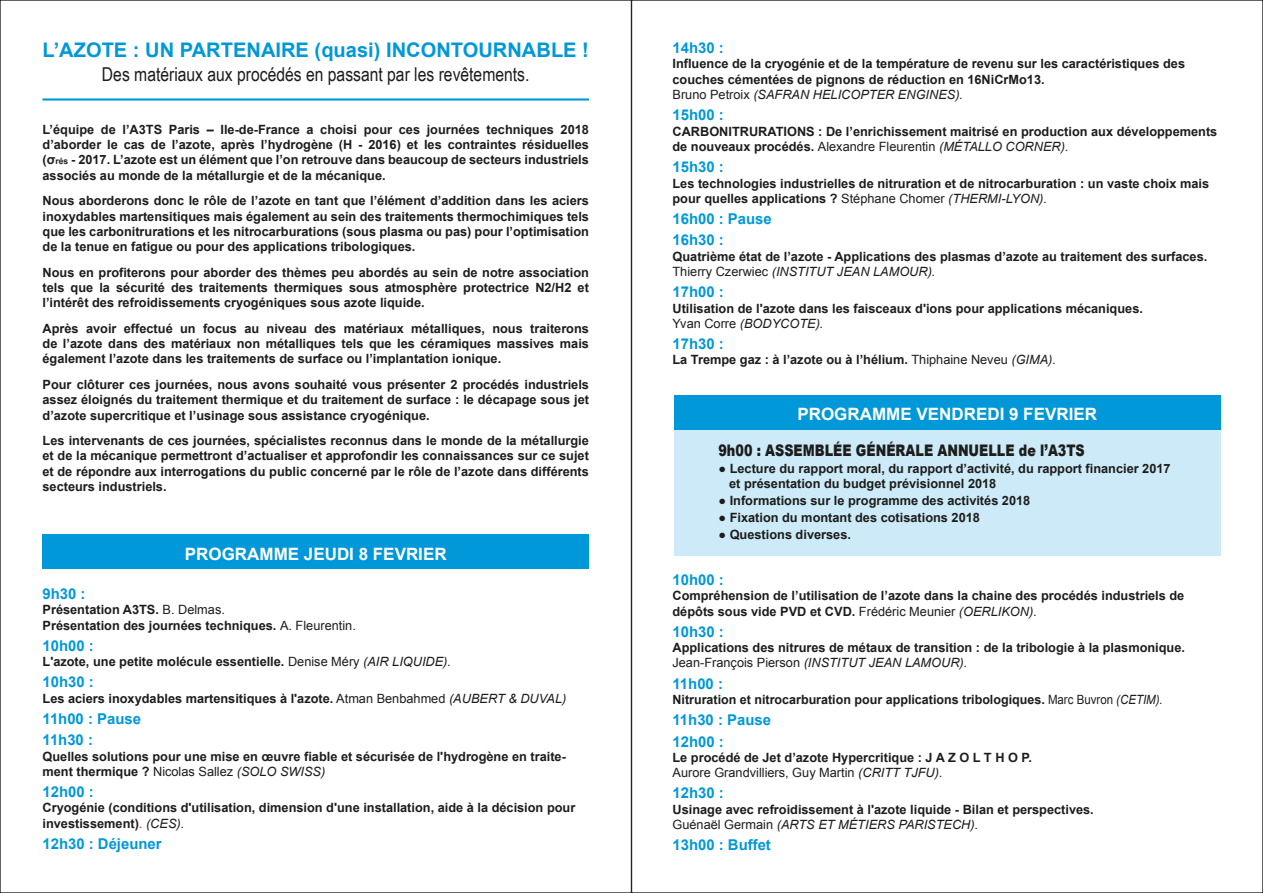
<style>
.page{position:relative;width:1263px;height:893px;background:#fff}
.page>*{position:absolute;margin:0;border:0;box-sizing:border-box;transform-origin:0 0}
.t1{font:700 20.1px "Arial";color:#0098d8}
.t2{font:19.2px "Arial Narrow";color:#1d1d1b}
.t3{font:700 16.95px "Arial";color:#fff}
.t4{font:900 15.9px "Arial";color:#1d1d1b;scale:.8 1}
.t5{font:700 14.85px/21.3px "Arial";color:#0098d8}
.t6{font:700 12.75px/15.3px "Arial";color:#1d1d1b}
.s1{font-size:8.55px}
.s2{font-weight:400}
.s3{font-weight:400;font-style:italic}
.s4{font-weight:400;color:#e30613}
</style>
<div class="page">
<div style="left:674px;top:429px;width:546px;height:127px;background:#cceaf7"></div>
<div style="left:43px;top:535px;width:546px;height:34px;background:#0098d8"></div>
<div style="left:674px;top:395px;width:546px;height:34px;background:#0098d8"></div>
<hr style="left:43px;top:98px;width:546px;height:3px;background:#0098d8">
<h1 class="t1" style="left:43px;top:37px;width:548px">L’AZOTE : UN PARTENAIRE (quasi) INCONTOURNABLE !</h1>
<h2 class="t2" style="left:102px;top:60px;width:429px">Des matériaux aux procédés en passant par les revêtements.</h2>
<p class="t6" style="left:43px;top:122px;width:548px;text-align:justify">L’équipe de l’A3TS Paris – Ile-de-France a choisi pour ces journées techniques 2018 d’aborder le cas de l’azote, après l’hydrogène (H - 2016) et les contraintes résiduelles (σ<span class="s1">rés</span> - 2017. L’azote est un élément que l’on retrouve dans beaucoup de secteurs industriels associés au monde de la métallurgie et de la mécanique.</p>
<p class="t6" style="left:43px;top:194px;width:548px;text-align:justify">Nous aborderons donc le rôle de l’azote en tant que l’élément d’addition dans les aciers inoxydables martensitiques mais également au sein des traitements thermochimiques tels que les carbonitrurations et les nitrocarburations (sous plasma ou pas) pour l’optimisation de la tenue en fatigue ou pour des applications tribologiques.</p>
<p class="t6" style="left:43px;top:265px;width:548px;text-align:justify">Nous en profiterons pour aborder des thèmes peu abordés au sein de notre association tels que la sécurité des traitements thermiques sous atmosphère protectrice N2/H2 et l’intérêt des refroidissements cryogéniques sous azote liquide.</p>
<p class="t6" style="left:43px;top:321px;width:548px;text-align:justify">Après avoir effectué un focus au niveau des matériaux métalliques, nous traiterons de l’azote dans des matériaux non métalliques tels que les céramiques massives mais également l’azote dans les traitements de surface ou l’implantation ionique.</p>
<p class="t6" style="left:43px;top:377px;width:548px;text-align:justify">Pour clôturer ces journées, nous avons souhaité vous présenter 2 procédés industriels assez éloignés du traitement thermique et du traitement de surface : le décapage sous jet d’azote supercritique et l’usinage sous assistance cryogénique.</p>
<p class="t6" style="left:43px;top:433px;width:548px;text-align:justify">Les intervenants de ces journées, spécialistes reconnus dans le monde de la métallurgie et de la mécanique permettront d’actualiser et approfondir les connaissances sur ce sujet et de répondre aux interrogations du public concerné par le rôle de l’azote dans différents secteurs industriels.</p>
<h3 class="t3" style="left:185px;top:543px;width:263px">PROGRAMME JEUDI 8 FEVRIER</h3>
<p class="t5" style="left:43px;top:584px;width:45px">9h30 :</p>
<p class="t6" style="left:43px;top:603px;width:315px">Présentation A3TS. <span class="s2">B. Delmas.<br></span>Présentation des journées techniques. <span class="s2">A. Fleurentin.</span></p>
<p class="t5" style="left:43px;top:635px;width:53px">10h00 :</p>
<p class="t6" style="left:43px;top:654px;width:410px">L'azote, une petite molécule essentielle. <span class="s2">Denise Méry</span> <span class="s3">(AIR LIQUIDE).</span></p>
<p class="t5" style="left:43px;top:672px;width:53px">10h30 :</p>
<p class="t6" style="left:43px;top:691px;width:525px">Les aciers inoxydables martensitiques à l'azote. <span class="s2">Atman Benbahmed</span> <span class="s3">(AUBERT &amp; DUVAL)</span></p>
<p class="t5" style="left:43px;top:709px;width:100px">11h00 : Pause<br>11h30 :</p>
<p class="t6" style="left:43px;top:749px;width:525px">Quelles solutions pour une mise en œuvre fiable et sécurisée de l'hydrogène en traite&shy;ment thermique ? <span class="s2">Nicolas Sallez</span> <span class="s3">(SOLO SWISS)</span></p>
<p class="t5" style="left:43px;top:782px;width:53px">12h00 :</p>
<p class="t6" style="left:43px;top:801px;width:534px">Cryogénie (conditions d'utilisation, dimension d'une installation, aide à la décision pour investissement)<span class="s4">.</span> <span class="s3">(CES).</span></p>
<p class="t5" style="left:43px;top:834px;width:121px">12h30 : Déjeuner</p>
<p class="t5" style="left:672px;top:38px;width:53px">14h30 :</p>
<p class="t6" style="left:672px;top:57px;width:514px">Influence de la cryogénie et de la température de revenu sur les caractéristiques des couches cémentées de pignons de réduction en 16NiCrMo13.<br><span class="s2">Bruno Petroix</span> <span class="s3">(SAFRAN HELICOPTER ENGINES).</span></p>
<p class="t5" style="left:672px;top:105px;width:53px">15h00 :</p>
<p class="t6" style="left:672px;top:124px;width:546px">CARBONITRURATIONS : De l’enrichissement maitrisé en production aux développements de nouveaux procédés. <span class="s2">Alexandre Fleurentin</span> <span class="s3">(MÉTALLO CORNER).</span></p>
<p class="t5" style="left:672px;top:157px;width:53px">15h30 :</p>
<p class="t6" style="left:672px;top:176px;width:538px">Les technologies industrielles de nitruration et de nitrocarburation : un vaste choix mais pour quelles applications ? <span class="s2">Stéphane Chomer</span> <span class="s3">(THERMI-LYON).</span></p>
<p class="t5" style="left:672px;top:209px;width:101px">16h00 : Pause<br>16h30 :</p>
<p class="t6" style="left:672px;top:249px;width:536px">Quatrième état de l’azote - Applications des plasmas d’azote au traitement des surfaces.<br><span class="s2">Thierry Czerwiec</span> <span class="s3">(INSTITUT JEAN LAMOUR).</span></p>
<p class="t5" style="left:672px;top:282px;width:53px">17h00 :</p>
<p class="t6" style="left:672px;top:301px;width:472px">Utilisation de l'azote dans les faisceaux d'ions pour applications mécaniques.<br><span class="s2">Yvan Corre</span> <span class="s3">(BODYCOTE).</span></p>
<p class="t5" style="left:672px;top:334px;width:53px">17h30 :</p>
<p class="t6" style="left:672px;top:353px;width:385px">La Trempe gaz : à l’azote ou à l’hélium. <span class="s2">Thiphaine Neveu</span> <span class="s3">(GIMA).</span></p>
<h3 class="t3" style="left:797px;top:403px;width:301px">PROGRAMME VENDREDI 9 FEVRIER</h3>
<p class="t4" style="left:718px;top:439px;width:459px">9h00 : ASSEMBLÉE GÉNÉRALE ANNUELLE de l’A3TS</p>
<p class="t6" style="left:729px;top:461px;width:443px;text-indent:-11px">● Lecture du rapport moral, du rapport d’activité, du rapport financier 2017 et présentation du budget prévisionnel 2018</p>
<p class="t6" style="left:718px;top:493px;width:313px">● Informations sur le programme des activités 2018</p>
<p class="t6" style="left:718px;top:510px;width:263px">● Fixation du montant des cotisations 2018</p>
<p class="t6" style="left:718px;top:527px;width:134px">● Questions diverses.</p>
<p class="t5" style="left:672px;top:570px;width:53px">10h00 :</p>
<p class="t6" style="left:672px;top:589px;width:513px">Compréhension de l’utilisation de l’azote dans la chaine des procédés industriels de dépôts sous vide PVD et CVD. <span class="s2">Frédéric Meunier</span> <span class="s3">(OERLIKON).</span></p>
<p class="t5" style="left:672px;top:621px;width:53px">10h30 :</p>
<p class="t6" style="left:672px;top:640px;width:514px">Applications des nitrures de métaux de transition : de la tribologie à la plasmonique.<br><span class="s2">Jean-François Pierson</span> <span class="s3">(INSTITUT JEAN LAMOUR).</span></p>
<p class="t5" style="left:672px;top:673px;width:52px">11h00 :</p>
<p class="t6" style="left:672px;top:692px;width:492px">Nitruration et nitrocarburation pour applications tribologiques. <span class="s2">Marc Buvron</span> <span class="s3">(CETIM).</span></p>
<p class="t5" style="left:672px;top:710px;width:100px">11h30 : Pause<br>12h00 :</p>
<p class="t6" style="left:672px;top:750px;width:361px">Le procédé de Jet d’azote Hypercritique : J A Z O L T H O P.<br><span class="s2">Aurore Grandvilliers, Guy Martin</span> <span class="s3">(CRITT TJFU).</span></p>
<p class="t5" style="left:672px;top:783px;width:53px">12h30 :</p>
<p class="t6" style="left:672px;top:802px;width:423px">Usinage avec refroidissement à l'azote liquide - Bilan et perspectives.<br><span class="s2">Guénaël Germain</span> <span class="s3">(ARTS ET MÉTIERS PARISTECH).</span></p>
<p class="t5" style="left:672px;top:835px;width:100px">13h00 : Buffet</p>
</div>
